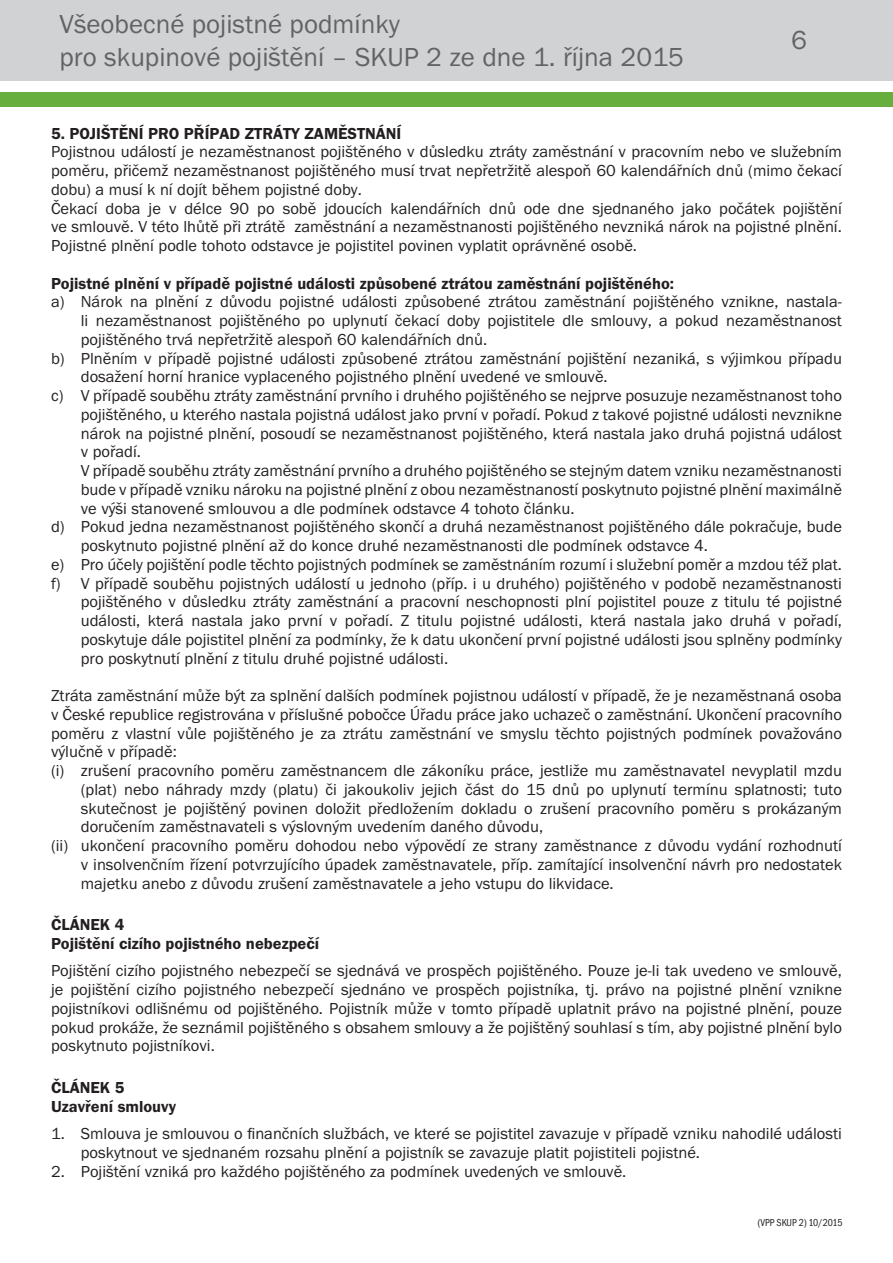
<style>
.page{position:relative;width:893px;height:1263px;background:#fff}
.page>*{position:absolute;margin:0;border:0;box-sizing:border-box;transform-origin:0 0}
.t1{font:27px/32.4px "Franklin Got Itc TOT Boo";color:#636366}
.t2{font:16.5px/18.8px "Franklin Got Itc TOT Boo";color:#231f20}
.t3{font:16.5px/18.8px "Franklin Got Itc TOT Dem";color:#231f20}
.t4{font:10.5px "Franklin Got Itc TOT Boo Con";color:#231f20;scale:.96 1}
</style>
<div class="page">
<div style="left:0;top:0;width:893px;height:81px;background:#d1d2d4"></div>
<div style="left:0;top:92px;width:893px;height:15px;background:#66ae3d"></div>
<h1 class="t1" style="left:60px;top:8px;width:626px">Všeobecné pojistné podmínky<br>pro skupinové pojištění – SKUP 2 ze dne 1. října 2015</h1>
<h1 class="t1" style="left:791px;top:25px;width:17px">6</h1>
<p class="t3" style="left:51px;top:124px;width:352px">5. POJIŠTĚNÍ PRO PŘÍPAD ZTRÁTY ZAMĚSTNÁNÍ</p>
<p class="t2" style="left:51px;top:143px;width:792px">Pojistnou událostí je nezaměstnanost pojištěného v důsledku ztráty zaměstnání v pracovním nebo ve služebním poměru, přičemž nezaměstnanost pojištěného musí trvat nepřetržitě alespoň 60 kalendářních dnů (mimo čekací dobu) a musí k ní dojít během pojistné doby.<br>Čekací doba je v délce 90 po sobě jdoucích kalendářních dnů ode dne sjednaného jako počátek pojištění ve smlouvě. V této lhůtě při ztrátě zaměstnání a nezaměstnanosti pojištěného nevzniká nárok na pojistné plnění.<br>Pojistné plnění podle tohoto odstavce je pojistitel povinen vyplatit oprávněné osobě.</p>
<p class="t3" style="left:51px;top:274px;width:625px">Pojistné plnění v případě pojistné události způsobené ztrátou zaměstnání pojištěného:</p>
<p class="t2" style="left:51px;top:293px;width:792px">a) Nárok na plnění z důvodu pojistné události způsobené ztrátou zaměstnání pojištěného vznikne, nastala-</p>
<p class="t2" style="left:81px;top:311px;width:763px">li nezaměstnanost pojištěného po uplynutí čekací doby pojistitele dle smlouvy, a pokud nezaměstnanost</p>
<p class="t2" style="left:81px;top:330px;width:408px">pojištěného trvá nepřetržitě alespoň 60 kalendářních dnů.</p>
<p class="t2" style="left:51px;top:349px;width:792px">b) Plněním v případě pojistné události způsobené ztrátou zaměstnání pojištění nezaniká, s výjimkou případu</p>
<p class="t2" style="left:81px;top:368px;width:528px">dosažení horní hranice vyplaceného pojistného plnění uvedené ve smlouvě.</p>
<p class="t2" style="left:51px;top:386px;width:792px">c) V případě souběhu ztráty zaměstnání prvního i druhého pojištěného se nejprve posuzuje nezaměstnanost toho</p>
<p class="t2" style="left:81px;top:405px;width:763px">pojištěného, u kterého nastala pojistná událost jako první v pořadí. Pokud z takové pojistné události nevznikne</p>
<p class="t2" style="left:81px;top:424px;width:763px">nárok na pojistné plnění, posoudí se nezaměstnanost pojištěného, která nastala jako druhá pojistná událost</p>
<p class="t2" style="left:81px;top:443px;width:62px">v pořadí.</p>
<p class="t2" style="left:81px;top:461px;width:763px">V případě souběhu ztráty zaměstnání prvního a druhého pojištěného se stejným datem vzniku nezaměstnanosti</p>
<p class="t2" style="left:81px;top:480px;width:763px">bude v případě vzniku nároku na pojistné plnění z obou nezaměstnaností poskytnuto pojistné plnění maximálně</p>
<p class="t2" style="left:81px;top:499px;width:495px">ve výši stanovené smlouvou a dle podmínek odstavce 4 tohoto článku.</p>
<p class="t2" style="left:51px;top:518px;width:792px">d) Pokud jedna nezaměstnanost pojištěného skončí a druhá nezaměstnanost pojištěného dále pokračuje, bude</p>
<p class="t2" style="left:81px;top:536px;width:629px">poskytnuto pojistné plnění až do konce druhé nezaměstnanosti dle podmínek odstavce 4.</p>
<p class="t2" style="left:51px;top:555px;width:792px">e) Pro účely pojištění podle těchto pojistných podmínek se zaměstnáním rozumí i služební poměr a mzdou též plat.</p>
<p class="t2" style="left:51px;top:574px;width:792px">f) V případě souběhu pojistných událostí u jednoho (příp. i u druhého) pojištěného v podobě nezaměstnanosti</p>
<p class="t2" style="left:81px;top:593px;width:763px">pojištěného v důsledku ztráty zaměstnání a pracovní neschopnosti plní pojistitel pouze z titulu té pojistné</p>
<p class="t2" style="left:81px;top:611px;width:763px">události, která nastala jako první v pořadí. Z titulu pojistné události, která nastala jako druhá v pořadí,</p>
<p class="t2" style="left:81px;top:630px;width:763px">poskytuje dále pojistitel plnění za podmínky, že k datu ukončení první pojistné události jsou splněny podmínky</p>
<p class="t2" style="left:81px;top:649px;width:369px">pro poskytnutí plnění z titulu druhé pojistné události.</p>
<p class="t2" style="left:51px;top:686px;width:792px">Ztráta zaměstnání může být za splnění dalších podmínek pojistnou událostí v případě, že je nezaměstnaná osoba</p>
<p class="t2" style="left:51px;top:705px;width:792px">v České republice registrována v příslušné pobočce Úřadu práce jako uchazeč o zaměstnání. Ukončení pracovního</p>
<p class="t2" style="left:51px;top:724px;width:792px">poměru z vlastní vůle pojištěného je za ztrátu zaměstnání ve smyslu těchto pojistných podmínek považováno</p>
<p class="t2" style="left:51px;top:743px;width:127px">výlučně v případě:</p>
<p class="t2" style="left:51px;top:761px;width:792px">(i) zrušení pracovního poměru zaměstnancem dle zákoníku práce, jestliže mu zaměstnavatel nevyplatil mzdu</p>
<p class="t2" style="left:81px;top:780px;width:763px">(plat) nebo náhrady mzdy (platu) či jakoukoliv jejich část do 15 dnů po uplynutí termínu splatnosti; tuto</p>
<p class="t2" style="left:81px;top:799px;width:763px">skutečnost je pojištěný povinen doložit předložením dokladu o zrušení pracovního poměru s prokázaným</p>
<p class="t2" style="left:81px;top:818px;width:464px">doručením zaměstnavateli s výslovným uvedením daného důvodu,</p>
<p class="t2" style="left:51px;top:836px;width:792px">(ii) ukončení pracovního poměru dohodou nebo výpovědí ze strany zaměstnance z důvodu vydání rozhodnutí</p>
<p class="t2" style="left:81px;top:855px;width:763px">v insolvenčním řízení potvrzujícího úpadek zaměstnavatele, příp. zamítající insolvenční návrh pro nedostatek</p>
<p class="t2" style="left:81px;top:874px;width:534px">majetku anebo z důvodu zrušení zaměstnavatele a jeho vstupu do likvidace.</p>
<p class="t3" style="left:51px;top:916px;width:270px">ČLÁNEK 4<br>Pojištění cizího pojistného nebezpečí</p>
<p class="t2" style="left:51px;top:962px;width:792px;text-align:justify">Pojištění cizího pojistného nebezpečí se sjednává ve prospěch pojištěného. Pouze je-li tak uvedeno ve smlouvě, je pojištění cizího pojistného nebezpečí sjednáno ve prospěch pojistníka, tj. právo na pojistné plnění vznikne pojistníkovi odlišnému od pojištěného. Pojistník může v tomto případě uplatnit právo na pojistné plnění, pouze pokud prokáže, že seznámil pojištěného s obsahem smlouvy a že pojištěný souhlasí s tím, aby pojistné plnění bylo poskytnuto pojistníkovi.</p>
<p class="t3" style="left:51px;top:1078px;width:126px">ČLÁNEK 5<br>Uzavření smlouvy</p>
<p class="t2" style="left:81px;top:1124px;width:763px;text-indent:-30px">1. Smlouva je smlouvou o finančních službách, ve které se pojistitel zavazuje v případě vzniku nahodilé události poskytnout ve sjednaném rozsahu plnění a pojistník se zavazuje platit pojistiteli pojistné.</p>
<p class="t2" style="left:51px;top:1162px;width:577px">2. Pojištění vzniká pro každého pojištěného za podmínek uvedených ve smlouvě.</p>
<p class="t4" style="left:758px;top:1217px;width:90px">(VPP SKUP 2) 10/2015</p>
</div>
